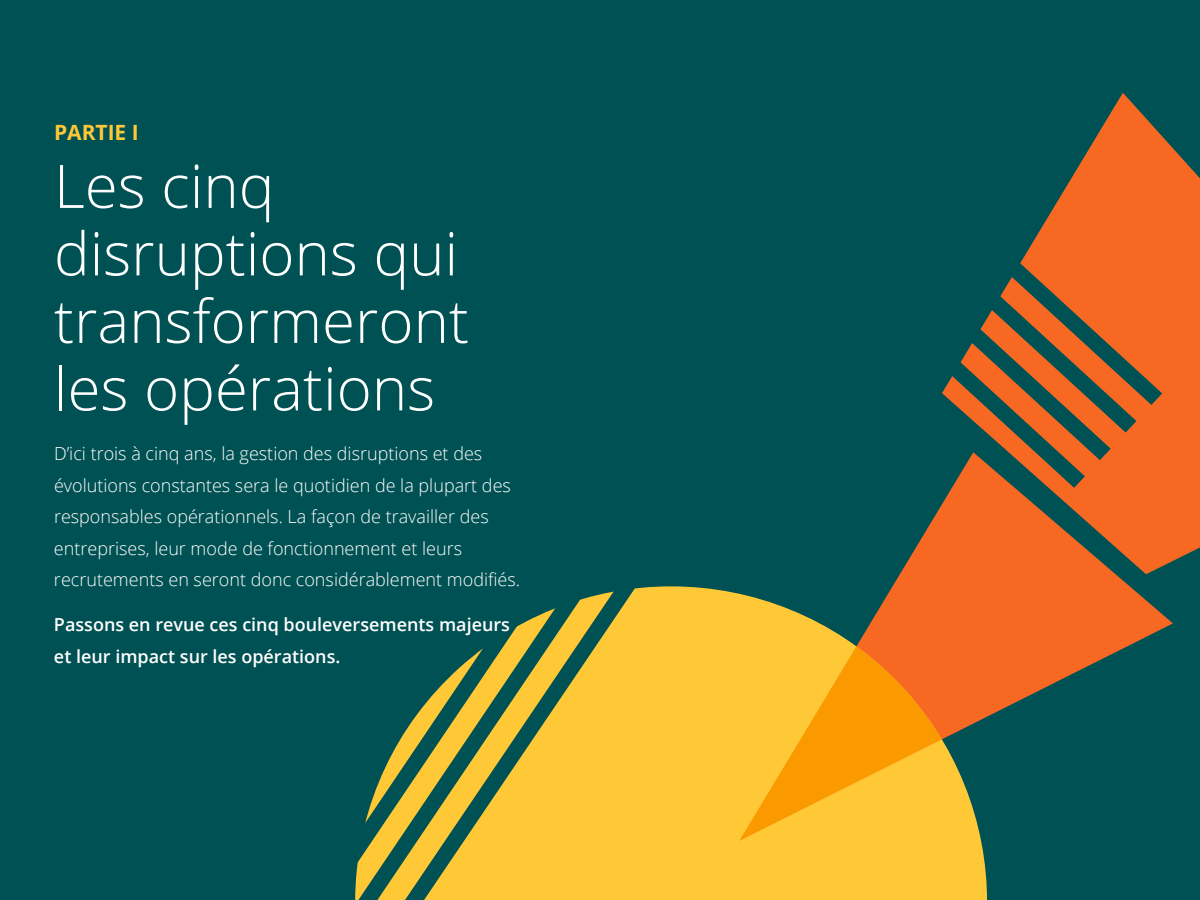
<style>
.page{position:relative;width:1200px;height:900px;background:#005154}
.page>*{position:absolute;margin:0;border:0;box-sizing:border-box;transform-origin:0 0}
.t1{font:300 60px/67.5px "Open Sans";color:#fff}
.t2{font:700 21px "Open Sans";color:#ffc836}
.t3{font:300 18px/31.5px "Open Sans";color:#fff}
.t4{font:600 18px/31.5px "Open Sans";color:#fff}
</style>
<div class="page">
<svg style="left:914px;top:519px;width:220px;height:180px"></svg>
<svg style="left:355px;top:551px;width:668px;height:349px;fill:#ffc836"></svg>
<svg style="left:739px;top:646px;width:203px;height:195px"></svg>
<svg style="left:512px;top:573px;width:127px;height:327px;fill:#ffc836"></svg>
<svg style="left:358px;top:583px;width:228px;height:317px;fill:#ffc836"></svg>
<svg style="left:355px;top:579px;width:188px;height:304px;fill:#ffc836"></svg>
<svg style="left:355px;top:558px;width:157px;height:303px"></svg>
<svg style="left:355px;top:551px;width:126px;height:289px"></svg>
<svg style="left:355px;top:551px;width:94px;height:268px"></svg>
<svg style="left:355px;top:551px;width:63px;height:246px"></svg>
<svg style="left:355px;top:551px;width:32px;height:225px"></svg>
<svg style="left:933px;top:515px;width:240px;height:128px;fill:#f76923"></svg>
<svg style="left:942px;top:93px;width:258px;height:481px;fill:#f76923"></svg>
<svg style="left:942px;top:153px;width:220px;height:252px;fill:#f76923"></svg>
<svg style="left:942px;top:181px;width:194px;height:252px;fill:#f76923"></svg>
<svg style="left:942px;top:208px;width:169px;height:252px;fill:#f76923"></svg>
<svg style="left:942px;top:236px;width:143px;height:252px;fill:#f76923"></svg>
<svg style="left:935px;top:264px;width:124px;height:251px"></svg>
<p class="t2" style="left:54px;top:118px;width:86px">PARTIE I</p>
<h1 class="t1" style="left:54px;top:151px;width:417px">Les cinq disruptions qui transformeront les opérations</h1>
<p class="t3" style="left:54px;top:437px;width:468px">D’ici trois à cinq ans, la gestion des disruptions et des évolutions constantes sera le quotidien de la plupart des responsables opérationnels. La façon de travailler des entreprises, leur mode de fonctionnement et leurs recrutements en seront donc considérablement modifiés.</p>
<p class="t4" style="left:54px;top:608px;width:458px">Passons en revue ces cinq bouleversements majeurs et leur impact sur les opérations.</p>
</div>
